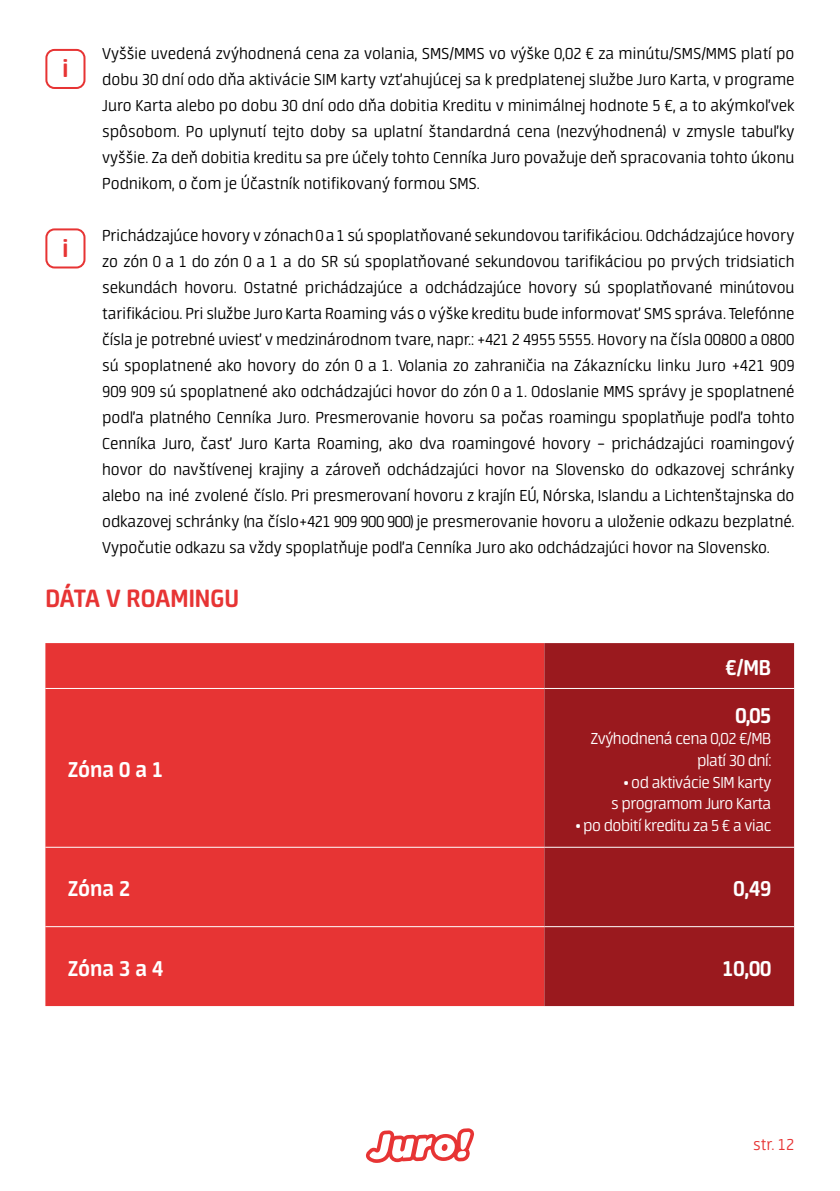
<style>
.page{position:relative;width:840px;height:1191px;background:#fff}
.page>*{position:absolute;margin:0;border:0;box-sizing:border-box;transform-origin:0 0}
.t1{font:700 28px "Neuron";color:#e73434}
.t2{font:700 27.4px "Neuron";color:#e73434}
.t3{font:700 24px "Neuron";color:#fff}
.t4{font:300 18px/26px "Neuron";color:#000;text-align:justify}
.t5{font:300 18px/21.6px "Neuron";letter-spacing:-.025em;color:#fff;text-align:right}
.t6{font:300 18px "Neuron";color:#e73434}
</style>
<div class="page">
<svg style="left:366px;top:1128px;width:108px;height:34px"></svg>
<div style="left:45px;top:643px;width:499px;height:363px;background:#e73434"></div>
<div style="left:544px;top:643px;width:249px;height:363px;background:#9a191e"></div>
<hr style="left:45px;top:688px;width:499px;height:1px;background:#fff">
<hr style="left:544px;top:688px;width:249px;height:1px;background:#fff">
<hr style="left:45px;top:846px;width:499px;height:1px;background:#fff">
<hr style="left:544px;top:846px;width:249px;height:1px;background:#fff">
<hr style="left:45px;top:926px;width:499px;height:1px;background:#fff">
<hr style="left:544px;top:926px;width:249px;height:1px;background:#fff">
<div style="left:45px;top:49px;width:40px;height:40px;border:2px solid #e73434;border-radius:8px"></div>
<div style="left:45px;top:228px;width:40px;height:40px;border:2px solid #e73434;border-radius:8px"></div>
<p class="t4" style="left:102px;top:40px;width:693px">Vyššie uvedená zvýhodnená cena za volania, SMS/MMS vo výške 0,02 € za minútu/SMS/MMS platí po dobu 30 dní odo dňa aktivácie SIM karty vzťahujúcej sa k predplatenej službe Juro Karta, v programe Juro Karta alebo po dobu 30 dní odo dňa dobitia Kreditu v minimálnej hodnote 5 €, a to akýmkoľvek spôsobom. Po uplynutí tejto doby sa uplatní štandardná cena (nezvýhodnená) v zmysle tabuľky vyššie. Za deň dobitia kreditu sa pre účely tohto Cenníka Juro považuje deň spracovania tohto úkonu Podnikom, o čom je Účastník notifikovaný formou SMS.</p>
<p class="t4" style="left:102px;top:222px;width:693px">Prichádzajúce hovory v zónach 0 a 1 sú spoplatňované sekundovou tarifikáciou. Odchádzajúce hovory zo zón 0 a 1 do zón 0 a 1 a do SR sú spoplatňované sekundovou tarifikáciou po prvých tridsiatich sekundách hovoru. Ostatné prichádzajúce a odchádzajúce hovory sú spoplatňované minútovou tarifikáciou. Pri službe Juro Karta Roaming vás o výške kreditu bude informovať SMS správa. Telefónne čísla je potrebné uviesť v medzinárodnom tvare, napr.: +421 2 4955 5555. Hovory na čísla 00800 a 0800 sú spoplatnené ako hovory do zón 0 a 1. Volania zo zahraničia na Zákaznícku linku Juro +421 909<br>909 909 sú spoplatnené ako odchádzajúci hovor do zón 0 a 1. Odoslanie MMS správy je spoplatnené podľa platného Cenníka Juro. Presmerovanie hovoru sa počas roamingu spoplatňuje podľa tohto Cenníka Juro, časť Juro Karta Roaming, ako dva roamingové hovory – prichádzajúci roamingový hovor do navštívenej krajiny a zároveň odchádzajúci hovor na Slovensko do odkazovej schránky alebo na iné zvolené číslo. Pri presmerovaní hovoru z krajín EÚ, Nórska, Islandu a Lichtenštajnska do odkazovej schránky (na číslo+421 909 900 900) je presmerovanie hovoru a uloženie odkazu bezplatné.<br>Vypočutie odkazu sa vždy spoplatňuje podľa Cenníka Juro ako odchádzajúci hovor na Slovensko.</p>
<h1 class="t1" style="left:45px;top:582px;width:195px">DÁTA V ROAMINGU</h1>
<h2 class="t2" style="left:62px;top:53px;width:8px">i</h2>
<h2 class="t2" style="left:62px;top:233px;width:8px">i</h2>
<h3 class="t3" style="left:68px;top:755px;width:97px">Zóna 0 a 1</h3>
<h3 class="t3" style="left:725px;top:653px;width:47px">€/MB</h3>
<h3 class="t3" style="left:735px;top:701px;width:37px">0,05</h3>
<p class="t5" style="left:590px;top:728px;width:182px">Zvýhodnená cena 0,02 €/MB platí 30 dní:</p>
<p class="t5" style="left:611px;top:771px;width:161px">• od aktivácie SIM karty<br>s programom Juro Karta</p>
<p class="t5" style="left:575px;top:814px;width:197px">• po dobití kreditu za 5 € a viac</p>
<h3 class="t3" style="left:68px;top:875px;width:64px">Zóna 2</h3>
<h3 class="t3" style="left:733px;top:875px;width:39px">0,49</h3>
<h3 class="t3" style="left:68px;top:954px;width:97px">Zóna 3 a 4</h3>
<h3 class="t3" style="left:722px;top:954px;width:50px">10,00</h3>
<p class="t6" style="left:752px;top:1135px;width:43px">str. 12</p>
</div>
